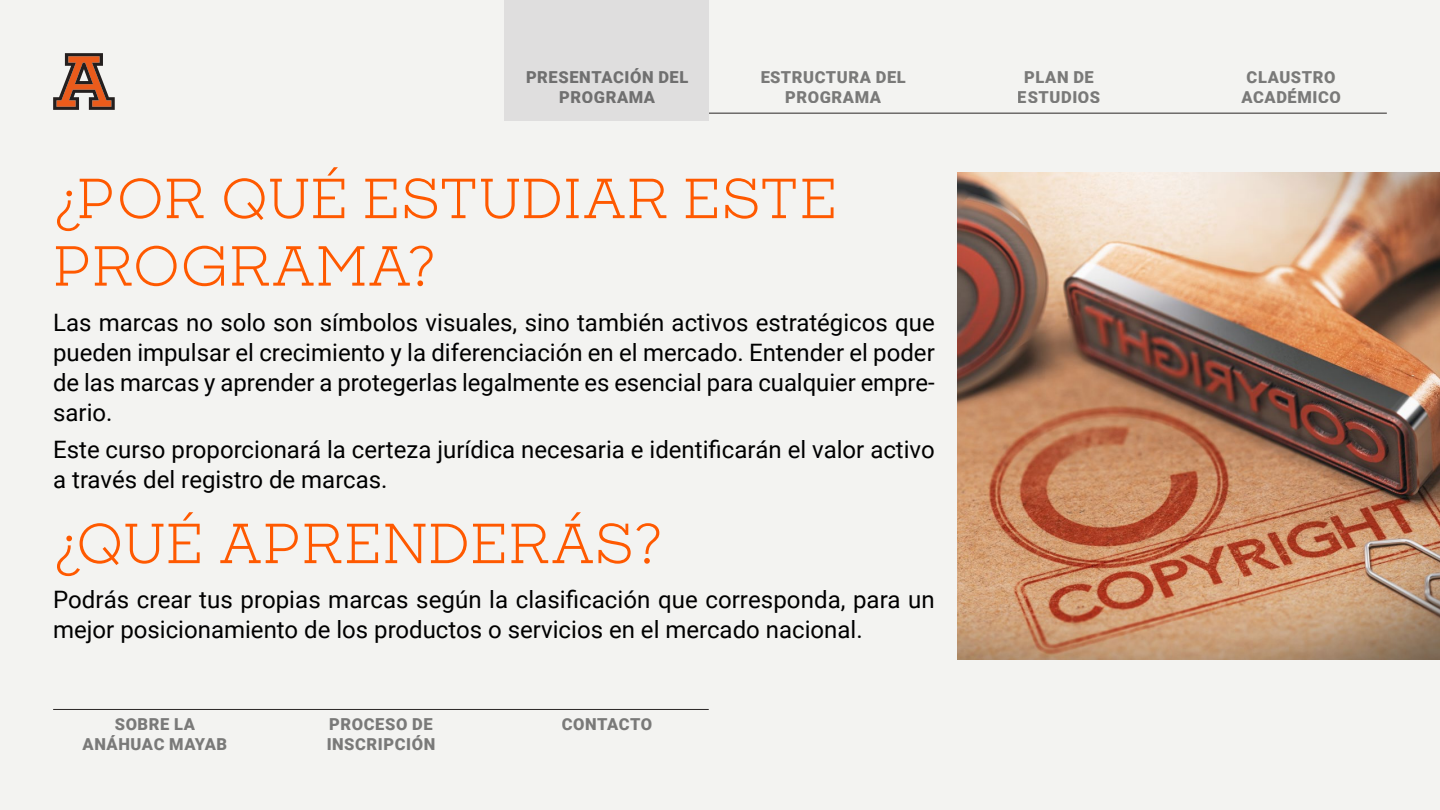
<style>
.page{position:relative;width:1440px;height:810px;background:#f3f3f1}
.page>*{position:absolute;margin:0;border:0;box-sizing:border-box;transform-origin:0 0}
.t1{font:54px/67.5px "Sharp Slab";letter-spacing:-.005em;color:#ff5900}
.t2{font:24px/30px "Roboto";color:#000}
.t3{font:900 16.5px/19.8px "Roboto";letter-spacing:.035em;color:#000;text-align:center}
</style>
<div class="page">
<hr style="left:506px;top:113px;width:881px;height:1px;background:#292626">
<hr style="left:53px;top:709px;width:656px;height:1px;background:#292626">
<div style="left:504px;top:0;width:205px;height:121px;background:#dfdede"></div>
<img style="left:957px;top:173px;width:483px;height:487px">
<svg style="left:53px;top:53px;width:62px;height:57px"></svg>
<p class="t3" style="left:526px;top:66px;width:164px">PRESENTACIÓN DEL<br>PROGRAMA</p>
<p class="t3" style="left:760px;top:66px;width:147px">ESTRUCTURA DEL<br>PROGRAMA</p>
<h1 class="t1" style="left:53px;top:164px;width:786px">¿POR QUÉ ESTUDIAR ESTE<br>PROGRAMA?</h1>
<p class="t2" style="left:53px;top:306px;width:883px;text-align:justify">Las marcas no solo son símbolos visuales, sino también activos estratégicos que pueden impulsar el crecimiento y la diferenciación en el mercado. Entender el poder de las marcas y aprender a protegerlas legalmente es esencial para cualquier empre&shy;sario.</p>
<p class="t2" style="left:53px;top:434px;width:883px">Este curso proporcionará la certeza jurídica necesaria e identificarán el valor activo a través del registro de marcas.</p>
<h1 class="t1" style="left:53px;top:509px;width:612px">¿QUÉ APRENDERÁS?</h1>
<p class="t2" style="left:53px;top:584px;width:883px">Podrás crear tus propias marcas según la clasificación que corresponda, para un mejor posicionamiento de los productos o servicios en el mercado nacional.</p>
<p class="t3" style="left:83px;top:714px;width:146px">SOBRE LA<br>ANÁHUAC MAYAB</p>
<p class="t3" style="left:327px;top:714px;width:110px;text-align:left">PROCESO DE<br>INSCRIPCIÓN</p>
<p class="t3" style="left:562px;top:714px;width:92px">CONTACTO</p>
<p class="t3" style="left:1018px;top:66px;width:84px">PLAN DE<br>ESTUDIOS</p>
<p class="t3" style="left:1241px;top:66px;width:101px">CLAUSTRO<br>ACADÉMICO</p>
</div>
